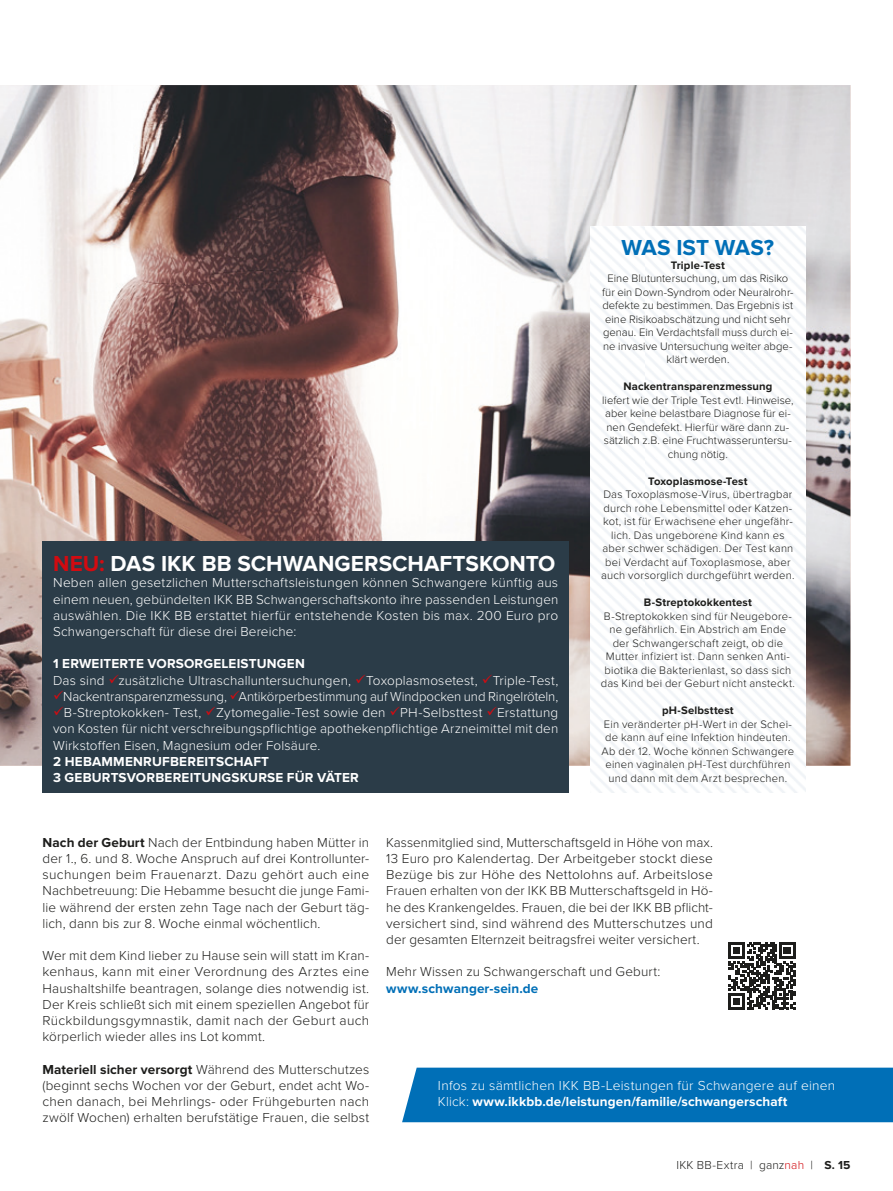
<style>
.page{position:relative;width:893px;height:1191px;background:#fff}
.page>*{position:absolute;margin:0;border:0;box-sizing:border-box;transform-origin:0 0}
.t1{font:700 22.5px "Proxima Nova";color:#fff}
.t2{font:700 22.5px "Proxima Nova";color:#006fb7}
.t3{font:300 13.5px/16.2px "Proxima Nova";letter-spacing:.01em;color:#1d1d1b;text-align:justify}
.t4{font:300 13.5px/16.2px "Proxima Nova";letter-spacing:.01em;color:#fff;text-align:justify}
.t5{font:300 13.5px "Proxima Nova";letter-spacing:-.01em;color:#fff}
.t6{font:700 13.5px/16.2px "Proxima Nova";letter-spacing:.015em;color:#fff}
.t7{font:700 13.5px "Proxima Nova";letter-spacing:.01em;color:#006fb7}
.t8{font:300 12px "Proxima Nova";letter-spacing:.02em;color:#1d1d1b}
.t9{font:300 11.25px/13.5px "Proxima Nova";letter-spacing:.015em;color:#1d1d1b;text-align:center}
.t10{font:700 11.25px "Proxima Nova";letter-spacing:.015em;color:#1d1d1b}
.s1{color:#d20b11}
.s2{font-weight:700}
</style>
<div class="page">
<img style="left:0;top:85px;width:850px;height:680px">
<div style="left:402px;top:1067px;width:491px;height:55px;background:#006fb7"></div>
<img style="left:590px;top:227px;width:216px;height:565px">
<div style="left:43px;top:540px;width:526px;height:252px;background:#2b3c48"></div>
<svg style="left:728px;top:942px;width:67px;height:67px"></svg>
<h1 class="t1" style="left:53px;top:551px;width:504px"><span class="s1">NEU:</span> DAS IKK BB SCHWANGERSCHAFTSKONTO</h1>
<p class="t4" style="left:53px;top:574px;width:507px">Neben allen gesetzlichen Mutterschaftsleistungen können Schwangere künftig aus einem neuen, gebündelten IKK BB Schwangerschaftskonto ihre passenden Leistungen auswählen. Die IKK BB erstattet hierfür entstehende Kosten bis max. 200 Euro pro Schwangerschaft für diese drei Bereiche:</p>
<p class="t4" style="left:53px;top:655px;width:507px"><span class="s2">1 ERWEITERTE VORSORGELEISTUNGEN<br></span>Das sind <span class="s1">✓</span>zusätzliche Ultraschalluntersuchungen, <span class="s1">✓</span>Toxoplasmosetest, <span class="s1">✓</span>Triple-Test,</p>
<p class="t5" style="left:53px;top:686px;width:507px"><span class="s1">✓</span>Nackentransparenzmessung, <span class="s1">✓</span>Antikörperbestimmung auf Windpocken und Ringelröteln,</p>
<p class="t4" style="left:53px;top:704px;width:507px"><span class="s1">✓</span>B-Streptokokken- Test, <span class="s1">✓</span>Zytomegalie-Test sowie den <span class="s1">✓</span>PH-Selbsttest <span class="s1">✓</span>Erstattung von Kosten für nicht verschreibungspflichtige apothekenpflichtige Arzneimittel mit den Wirkstoffen Eisen, Magnesium oder Folsäure.</p>
<p class="t6" style="left:53px;top:753px;width:307px">2 HEBAMMENRUFBEREITSCHAFT<br>3 GEBURTSVORBEREITUNGSKURSE FÜR VÄTER</p>
<h1 class="t2" style="left:622px;top:235px;width:154px">WAS IST WAS?</h1>
<p class="t10" style="left:671px;top:258px;width:56px">Triple-Test</p>
<p class="t9" style="left:602px;top:271px;width:193px">Eine Blutuntersuchung, um das Risiko für ein Down-Syndrom oder Neuralrohr&shy;defekte zu bestimmen. Das Ergebnis ist eine Risikoabschätzung und nicht sehr genau. Ein Verdachtsfall muss durch ei&shy;ne invasive Untersuchung weiter abge&shy;klärt werden.</p>
<p class="t10" style="left:623px;top:380px;width:150px">Nackentransparenzmessung</p>
<p class="t9" style="left:602px;top:393px;width:193px">liefert wie der Triple Test evtl. Hinweise, aber keine belastbare Diagnose für ei&shy;nen Gendefekt. Hierfür wäre dann zu&shy;sätzlich z.B. eine Fruchtwasseruntersu&shy;chung nötig.</p>
<p class="t10" style="left:648px;top:474px;width:101px">Toxoplasmose-Test</p>
<p class="t9" style="left:601px;top:487px;width:195px">Das Toxoplasmose-Virus, übertragbar durch rohe Lebensmittel oder Katzen&shy;kot, ist für Erwachsene eher ungefähr&shy;lich. Das ungeborene Kind kann es aber schwer schädigen. Der Test kann bei Verdacht auf Toxoplasmose, aber auch vorsorglich durchgeführt werden.</p>
<p class="t10" style="left:644px;top:596px;width:109px">B-Streptokokkentest</p>
<p class="t9" style="left:601px;top:609px;width:196px">B-Streptokokken sind für Neugebore&shy;ne gefährlich. Ein Abstrich am Ende der Schwangerschaft zeigt, ob die Mutter infiziert ist. Dann senken Anti&shy;biotika die Bakterienlast, so dass sich das Kind bei der Geburt nicht ansteckt.</p>
<p class="t10" style="left:662px;top:704px;width:73px">pH-Selbsttest</p>
<p class="t9" style="left:602px;top:717px;width:194px">Ein veränderter pH-Wert in der Schei&shy;de kann auf eine Infektion hindeuten.<br>Ab der 12. Woche können Schwangere einen vaginalen pH-Test durchführen und dann mit dem Arzt besprechen.</p>
<p class="t3" style="left:43px;top:833px;width:328px"><span class="s2">Nach der Geburt</span> Nach der Entbindung haben Mütter in der 1., 6. und 8. Woche Anspruch auf drei Kontrollunter&shy;suchungen beim Frauenarzt. Dazu gehört auch eine Nachbetreuung: Die Hebamme besucht die junge Fami&shy;lie während der ersten zehn Tage nach der Geburt täg&shy;lich, dann bis zur 8. Woche einmal wöchentlich.</p>
<p class="t3" style="left:43px;top:947px;width:328px">Wer mit dem Kind lieber zu Hause sein will statt im Kran&shy;kenhaus, kann mit einer Verordnung des Arztes eine Haushaltshilfe beantragen, solange dies notwendig ist.<br>Der Kreis schließt sich mit einem speziellen Angebot für Rückbildungsgymnastik, damit nach der Geburt auch körperlich wieder alles ins Lot kommt.</p>
<p class="t3" style="left:43px;top:1060px;width:328px"><span class="s2">Materiell sicher versorgt</span> Während des Mutterschutzes (beginnt sechs Wochen vor der Geburt, endet acht Wo&shy;chen danach, bei Mehrlings- oder Frühgeburten nach zwölf Wochen) erhalten berufstätige Frauen, die selbst</p>
<p class="t3" style="left:386px;top:833px;width:328px">Kassenmitglied sind, Mutterschaftsgeld in Höhe von max.<br>13 Euro pro Kalendertag. Der Arbeitgeber stockt diese Bezüge bis zur Höhe des Nettolohns auf. Arbeitslose Frauen erhalten von der IKK BB Mutterschaftsgeld in Hö&shy;he des Krankengeldes. Frauen, die bei der IKK BB pflicht&shy;versichert sind, sind während des Mutterschutzes und der gesamten Elternzeit beitragsfrei weiter versichert.</p>
<p class="t3" style="left:386px;top:963px;width:276px">Mehr Wissen zu Schwangerschaft und Geburt:</p>
<p class="t7" style="left:386px;top:980px;width:154px">www.schwanger-sein.de</p>
<p class="t4" style="left:438px;top:1076px;width:399px">Infos zu sämtlichen IKK BB-Leistungen für Schwangere auf einen<br>Klick: <span class="s2">www.ikkbb.de/leistungen/familie/schwangerschaft</span></p>
<p class="t8" style="left:676px;top:1155px;width:176px">IKK BB-Extra | ganz<span class="s1">nah</span> | <span class="s2">S. 15</span></p>
</div>
